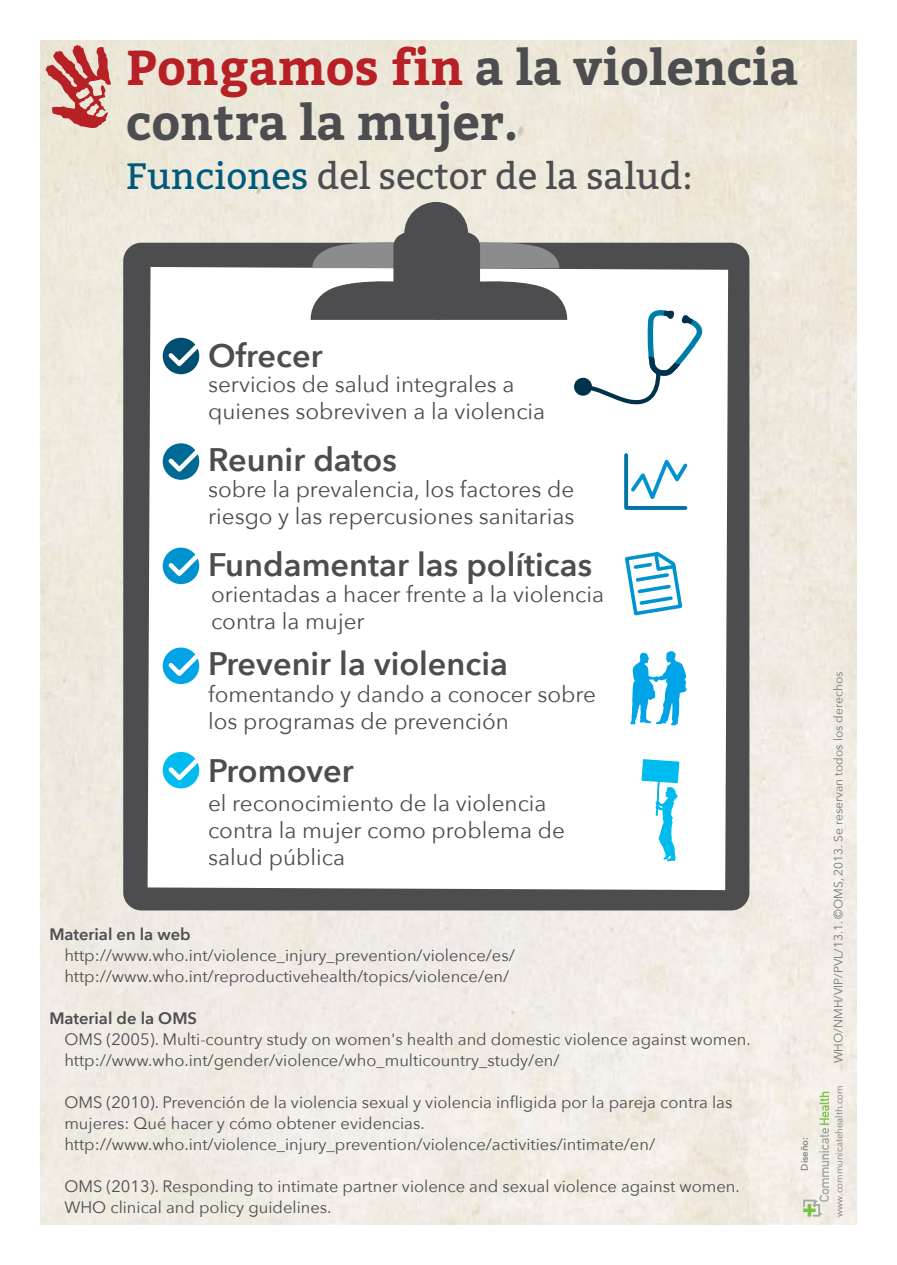
<style>
.page{position:relative;width:897px;height:1265px;background:#fff}
.page>*{position:absolute;margin:0;border:0;box-sizing:border-box;transform-origin:0 0}
.t1{font:700 48.9px/55.5px "Bitter";color:#4d4d4f}
.t2{font:36.6px "Bitter";color:#4d4d4f}
.t3{font:600 32.55px "Avenir Next";color:#4d4d4f}
.t4{font:22.5px/27px "Avenir Next";color:#4d4d4f}
.t5{font:16.5px/21px "Avenir Next";color:#4d4d4f}
.t6{font:600 16.5px "Avenir Next";color:#4d4d4f}
.t7{font:12px "Avenir Next";color:#77787b}
.t8{font:9.6px "Avenir Next";color:#77787b}
.t9{font:500 9.6px "Avenir Next";color:#77787b}
.s1{color:#b72025}
.s2{color:#00587a}
</style>
<div class="page">
<img style="left:40px;top:40px;width:817px;height:1185px">
<div style="left:123px;top:243px;width:626px;height:667px;background:#4d4d4f;border-radius:18px"></div>
<div style="left:148px;top:267px;width:580px;height:623px;background:#fff"></div>
<div style="left:163px;top:338px;width:36px;height:36px;background:#004f72;border-radius:50%"></div>
<svg style="left:164px;top:337px;width:42px;height:33px"></svg>
<div style="left:163px;top:443px;width:36px;height:37px;background:#006a96;border-radius:50%"></div>
<svg style="left:164px;top:442px;width:42px;height:34px"></svg>
<div style="left:163px;top:547px;width:36px;height:37px;background:#0093d0;border-radius:50%"></div>
<svg style="left:164px;top:547px;width:42px;height:33px"></svg>
<div style="left:163px;top:647px;width:36px;height:37px;background:#00a4e7;border-radius:50%"></div>
<svg style="left:164px;top:647px;width:42px;height:33px"></svg>
<div style="left:163px;top:752px;width:36px;height:36px;background:#0be;border-radius:50%"></div>
<svg style="left:164px;top:751px;width:42px;height:33px"></svg>
<svg style="left:45px;top:45px;width:66px;height:84px;background:#d38c85"></svg>
<svg style="left:309px;top:232px;width:259px;height:88px"></svg>
<div style="left:404px;top:202px;width:64px;height:64px;background:#4d4d4f;border-radius:50%"></div>
<svg style="left:622px;top:550px;width:62px;height:67px;background:#b5dff1"></svg>
<svg style="left:622px;top:451px;width:68px;height:61px;background:#c8e4f0"></svg>
<svg style="left:630px;top:651px;width:56px;height:74px;background:#78cef2"></svg>
<svg style="left:641px;top:759px;width:38px;height:102px;background:#94e2f7"></svg>
<svg style="left:803px;top:1091px;width:26px;height:125px;background:#e2e3d4"></svg>
<svg style="left:576px;top:309px;width:125px;height:97px;background:#e3ecef"></svg>
<div style="left:574px;top:378px;width:18px;height:18px;border:5px solid #00324b;border-radius:50%"></div>
<div style="left:578px;top:382px;width:9px;height:9px;border:5px solid #00324b;border-radius:50%"></div>
<h1 class="t1" style="left:126px;top:40px;width:673px"><span class="s1">Pongamos fin</span> a la violencia contra la mujer.</h1>
<h2 class="t2" style="left:126px;top:155px;width:568px"><span class="s2">Funciones</span> del sector de la salud:</h2>
<h3 class="t3" style="left:208px;top:335px;width:116px">Ofrecer</h3>
<h3 class="t4" style="left:208px;top:371px;width:339px">servicios de salud integrales a quienes sobreviven a la violencia</h3>
<h3 class="t3" style="left:208px;top:438px;width:190px">Reunir datos</h3>
<h3 class="t4" style="left:208px;top:476px;width:368px">sobre la prevalencia, los factores de riesgo y las repercusiones sanitarias</h3>
<h3 class="t3" style="left:208px;top:544px;width:385px">Fundamentar las políticas</h3>
<h3 class="t4" style="left:211px;top:581px;width:394px">orientadas a hacer frente a la violencia contra la mujer</h3>
<h3 class="t3" style="left:208px;top:642px;width:301px">Prevenir la violencia</h3>
<h3 class="t4" style="left:208px;top:681px;width:389px">fomentando y dando a conocer sobre los programas de prevención</h3>
<h3 class="t3" style="left:208px;top:749px;width:147px">Promover</h3>
<h3 class="t4" style="left:208px;top:790px;width:358px">el reconocimiento de la violencia contra la mujer como problema de salud pública</h3>
<p class="t6" style="left:49px;top:923px;width:143px">Material en la web</p>
<p class="t5" style="left:64px;top:945px;width:452px">http://www.who.int/violence_injury_prevention/violence/es/ http://www.who.int/reproductivehealth/topics/violence/en/</p>
<p class="t6" style="left:49px;top:1007px;width:149px">Material de la OMS</p>
<p class="t5" style="left:64px;top:1029px;width:687px">OMS (2005). Multi-country study on women's health and domestic violence against women. http://www.who.int/gender/violence/who_multicountry_study/en/</p>
<p class="t5" style="left:64px;top:1092px;width:669px">OMS (2010). Prevención de la violencia sexual y violencia infligida por la pareja contra las mujeres: Qué hacer y cómo obtener evidencias. http://www.who.int/violence_injury_prevention/violence/activities/intimate/en/</p>
<p class="t5" style="left:64px;top:1176px;width:676px">OMS (2013). Responding to intimate partner violence and sexual violence against women.<br>WHO clinical and policy guidelines.</p>
<p class="t9" style="left:798px;top:1170px;width:35px;rotate:-90deg">Diseño:</p>
<p class="t7" style="left:830px;top:1063px;width:393px;rotate:-90deg">WHO/NMH/VIP/PVL/13.1. ©OMS, 2013. Se reservan todos los derechos</p>
<p class="t8" style="left:832px;top:1216px;width:133px;rotate:-90deg">www.communicatehealth.com</p>
</div>
